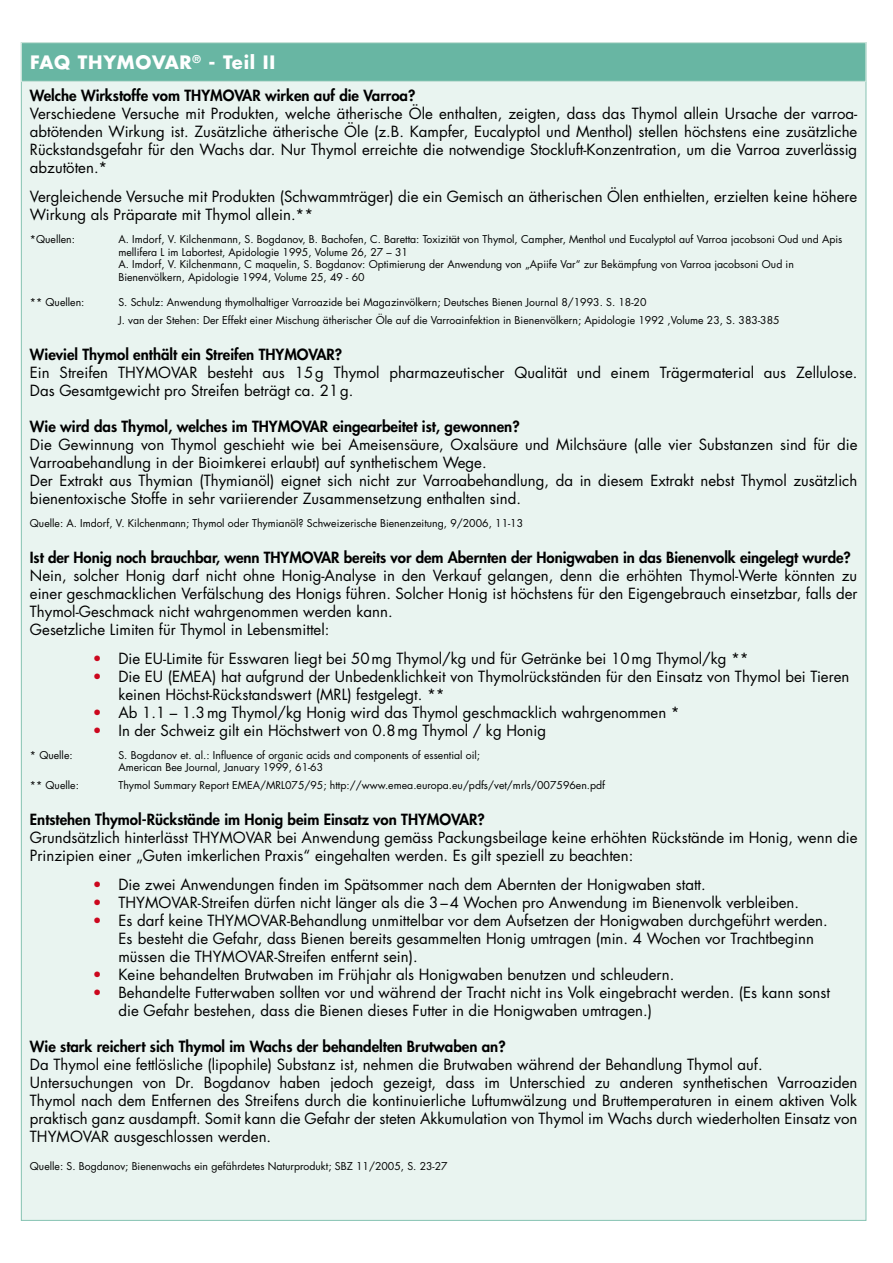
<style>
.page{position:relative;width:893px;height:1263px;background:#fff}
.page>*{position:absolute;margin:0;border:0;box-sizing:border-box;transform-origin:0 0}
.t1{font:700 18px "Futura";letter-spacing:.04em;color:#fff}
.t2{font:15px/18px "Futura";color:#000}
.t3{font:800 15px "Futura";color:#000}
.t4{font:10.5px/12.6px "Futura";color:#000}
.s1{color:#cc071e}
</style>
<div class="page">
<div style="left:21px;top:43px;width:845px;height:1177px;background:#e9f4f0"></div>
<div style="left:21px;top:43px;width:845px;height:38px;background:#68b6a3"></div>
<p class="t1" style="left:30px;top:50px;width:247px">FAQ THYMOVAR<sup>®</sup> - Teil II</p>
<p class="t3" style="left:30px;top:86px;width:387px">Welche Wirkstoffe vom THYMOVAR wirken auf die Varroa?</p>
<p class="t2" style="left:30px;top:105px;width:829px;text-align:justify">Verschiedene Versuche mit Produkten, welche ätherische Öle enthalten, zeigten, dass das Thymol allein Ursache der varroa&shy;abtötenden Wirkung ist. Zusätzliche ätherische Öle (z.B. Kampfer, Eucalyptol und Menthol) stellen höchstens eine zusätzliche Rückstandsgefahr für den Wachs dar. Nur Thymol erreichte die notwendige Stockluft-Konzentration, um die Varroa zuverlässig abzutöten.*</p>
<p class="t2" style="left:30px;top:187px;width:829px">Vergleichende Versuche mit Produkten (Schwammträger) die ein Gemisch an ätherischen Ölen enthielten, erzielten keine höhere<br>Wirkung als Präparate mit Thymol allein.**</p>
<p class="t4" style="left:30px;top:233px;width:47px">*Quellen:</p>
<p class="t4" style="left:118px;top:233px;width:725px">A. Imdorf, V. Kilchenmann, S. Bogdanov, B. Bachofen, C. Baretta: Toxizität von Thymol, Campher, Menthol und Eucalyptol auf Varroa jacobsoni Oud und Apis mellifera L im Labortest, Apidologie 1995, Volume 26, 27 – 31<br>A. Imdorf, V. Kilchenmann, C maquelin, S. Bogdanov: Optimierung der Anwendung von „Apiife Var“ zur Bekämpfung von Varroa jacobsoni Oud in Bienenvölkern, Apidologie 1994, Volume 25, 49 - 60</p>
<p class="t4" style="left:30px;top:296px;width:56px">** Quellen:</p>
<p class="t4" style="left:118px;top:293px;width:663px;line-height:18px">S. Schulz: Anwendung thymolhaltiger Varroazide bei Magazinvölkern; Deutsches Bienen Journal 8/1993. S. 18-20<br>J. van der Stehen: Der Effekt einer Mischung ätherischer Öle auf die Varroainfektion in Bienenvölkern; Apidologie 1992 ,Volume 23, S. 383-385</p>
<p class="t3" style="left:30px;top:344px;width:314px">Wieviel Thymol enthält ein Streifen THYMOVAR?</p>
<p class="t2" style="left:30px;top:363px;width:829px">Ein Streifen THYMOVAR besteht aus 15g Thymol pharmazeutischer Qualität und einem Trägermaterial aus Zellulose.<br>Das Gesamtgewicht pro Streifen beträgt ca. 21g.</p>
<p class="t3" style="left:30px;top:416px;width:491px">Wie wird das Thymol, welches im THYMOVAR eingearbeitet ist, gewonnen?</p>
<p class="t2" style="left:30px;top:435px;width:829px">Die Gewinnung von Thymol geschieht wie bei Ameisensäure, Oxalsäure und Milchsäure (alle vier Substanzen sind für die Varroabehandlung in der Bioimkerei erlaubt) auf synthetischem Wege.<br>Der Extrakt aus Thymian (Thymianöl) eignet sich nicht zur Varroabehandlung, da in diesem Extrakt nebst Thymol zusätzlich bienentoxische Stoffe in sehr variierender Zusammensetzung enthalten sind.</p>
<p class="t4" style="left:30px;top:517px;width:495px">Quelle: A. Imdorf, V. Kilchenmann; Thymol oder Thymianöl? Schweizerische Bienenzeitung, 9/2006, 11-13</p>
<p class="t3" style="left:30px;top:548px;width:822px">Ist der Honig noch brauchbar, wenn THYMOVAR bereits vor dem Abernten der Honigwaben in das Bienenvolk eingelegt wurde?</p>
<p class="t2" style="left:30px;top:566px;width:829px">Nein, solcher Honig darf nicht ohne Honig-Analyse in den Verkauf gelangen, denn die erhöhten Thymol-Werte könnten zu einer geschmacklichen Verfälschung des Honigs führen. Solcher Honig ist höchstens für den Eigengebrauch einsetzbar, falls der Thymol-Geschmack nicht wahrgenommen werden kann.<br>Gesetzliche Limiten für Thymol in Lebensmittel:</p>
<p class="t2" style="left:93px;top:649px;width:657px"><span class="s1">•</span> Die EU-Limite für Esswaren liegt bei 50mg Thymol/kg und für Getränke bei 10mg Thymol/kg **</p>
<p class="t2" style="left:118px;top:667px;width:732px;text-indent:-26px"><span class="s1">•</span> Die EU (EMEA) hat aufgrund der Unbedenklichkeit von Thymolrückständen für den Einsatz von Thymol bei Tieren keinen Höchst-Rückstandswert (MRL) festgelegt. **</p>
<p class="t2" style="left:93px;top:703px;width:588px"><span class="s1">•</span> Ab 1.1 – 1.3mg Thymol/kg Honig wird das Thymol geschmacklich wahrgenommen *</p>
<p class="t2" style="left:93px;top:721px;width:455px"><span class="s1">•</span> In der Schweiz gilt ein Höchstwert von 0.8mg Thymol / kg Honig</p>
<p class="t4" style="left:30px;top:748px;width:44px">* Quelle:</p>
<p class="t4" style="left:118px;top:748px;width:363px">S. Bogdanov et. al.: Influence of organic acids and components of essential oil;<br>American Bee Journal, January 1999, 61-63</p>
<p class="t4" style="left:30px;top:779px;width:50px">** Quelle:</p>
<p class="t4" style="left:118px;top:779px;width:488px">Thymol Summary Report EMEA/MRL075/95; http://www.emea.europa.eu/pdfs/vet/mrls/007596en.pdf</p>
<p class="t3" style="left:30px;top:810px;width:456px">Entstehen Thymol-Rückstände im Honig beim Einsatz von THYMOVAR?</p>
<p class="t2" style="left:30px;top:829px;width:829px">Grundsätzlich hinterlässt THYMOVAR bei Anwendung gemäss Packungsbeilage keine erhöhten Rückstände im Honig, wenn die<br>Prinzipien einer „Guten imkerlichen Praxis“ eingehalten werden. Es gilt speziell zu beachten:</p>
<p class="t2" style="left:93px;top:875px;width:614px"><span class="s1">•</span> Die zwei Anwendungen finden im Spätsommer nach dem Abernten der Honigwaben statt.</p>
<p class="t2" style="left:93px;top:893px;width:708px"><span class="s1">•</span> THYMOVAR-Streifen dürfen nicht länger als die 3–4 Wochen pro Anwendung im Bienenvolk verbleiben.</p>
<p class="t2" style="left:118px;top:911px;width:711px;text-indent:-26px"><span class="s1">•</span> Es darf keine THYMOVAR-Behandlung unmittelbar vor dem Aufsetzen der Honigwaben durchgeführt werden.<br>Es besteht die Gefahr, dass Bienen bereits gesammelten Honig umtragen (min. 4 Wochen vor Trachtbeginn müssen die THYMOVAR-Streifen entfernt sein).</p>
<p class="t2" style="left:93px;top:965px;width:583px"><span class="s1">•</span> Keine behandelten Brutwaben im Frühjahr als Honigwaben benutzen und schleudern.</p>
<p class="t2" style="left:118px;top:983px;width:713px;text-indent:-26px"><span class="s1">•</span> Behandelte Futterwaben sollten vor und während der Tracht nicht ins Volk eingebracht werden. (Es kann sonst die Gefahr bestehen, dass die Bienen dieses Futter in die Honigwaben umtragen.)</p>
<p class="t3" style="left:30px;top:1036px;width:477px">Wie stark reichert sich Thymol im Wachs der behandelten Brutwaben an?</p>
<p class="t2" style="left:30px;top:1055px;width:829px">Da Thymol eine fettlösliche (lipophile) Substanz ist, nehmen die Brutwaben während der Behandlung Thymol auf.<br>Untersuchungen von Dr. Bogdanov haben jedoch gezeigt, dass im Unterschied zu anderen synthetischen Varroaziden Thymol nach dem Entfernen des Streifens durch die kontinuierliche Luftumwälzung und Bruttemperaturen in einem aktiven Volk praktisch ganz ausdampft. Somit kann die Gefahr der steten Akkumulation von Thymol im Wachs durch wiederholten Einsatz von THYMOVAR ausgeschlossen werden.</p>
<p class="t4" style="left:30px;top:1160px;width:419px">Quelle: S. Bogdanov; Bienenwachs ein gefährdetes Naturprodukt; SBZ 11/2005, S. 23-27</p>
</div>
